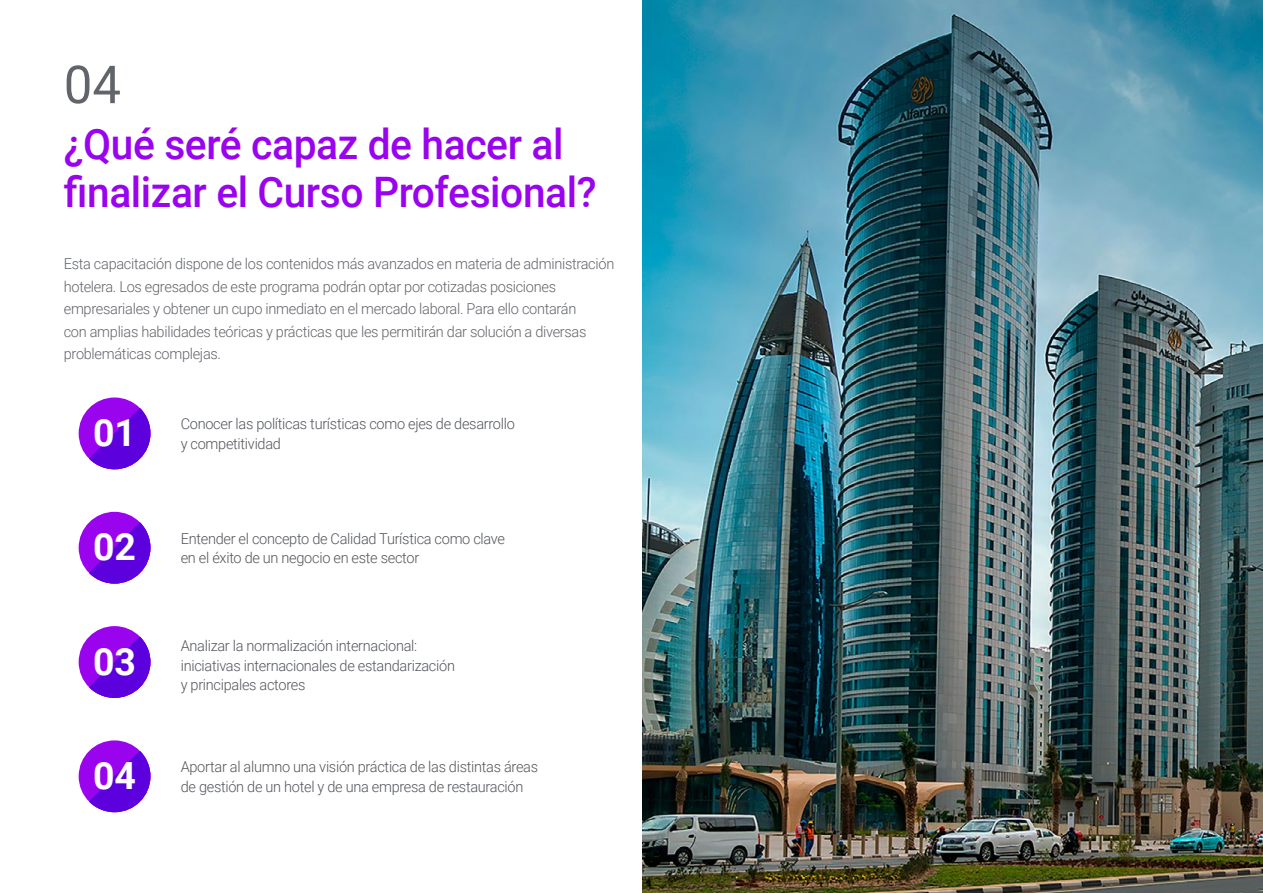
<style>
.page{position:relative;width:1263px;height:893px;background:#fff}
.page>*{position:absolute;margin:0;border:0;box-sizing:border-box;transform-origin:0 0}
.t1{font:52.5px "Roboto";color:#61646a}
.t2{font:500 42px/48px "Roboto";letter-spacing:-.01em;color:#9a03ee}
.t3{font:700 37.5px "Roboto";color:#fff}
.t4{font:300 15px/19.5px "Roboto";letter-spacing:-.02em;color:#52555b}
.t5{font:300 15px/22.5px "Roboto";letter-spacing:-.02em;color:#61646a}
</style>
<div class="page">
<img style="left:642px;top:0;width:621px;height:893px">
<div style="left:79px;top:512px;width:71px;height:72px;background:#9a03ee;border-radius:50%"></div>
<svg style="left:89px;top:522px;width:61px;height:62px"></svg>
<div style="left:79px;top:740px;width:71px;height:72px;background:#9a03ee;border-radius:50%"></div>
<svg style="left:89px;top:751px;width:61px;height:61px"></svg>
<div style="left:79px;top:626px;width:71px;height:72px;background:#9a03ee;border-radius:50%"></div>
<svg style="left:89px;top:637px;width:61px;height:61px"></svg>
<div style="left:79px;top:397px;width:71px;height:72px;background:#9a03ee;border-radius:50%"></div>
<svg style="left:89px;top:408px;width:61px;height:61px"></svg>
<h1 class="t1" style="left:64px;top:48px;width:59px">04</h1>
<h2 class="t2" style="left:64px;top:119px;width:534px">¿Qué seré capaz de hacer al finalizar el Curso Profesional?</h2>
<p class="t5" style="left:64px;top:252px;width:552px">Esta capacitación dispone de los contenidos más avanzados en materia de administración hotelera. Los egresados de este programa podrán optar por cotizadas posiciones empresariales y obtener un cupo inmediato en el mercado laboral. Para ello contarán<br>con amplias habilidades teóricas y prácticas que les permitirán dar solución a diversas problemáticas complejas.</p>
<h3 class="t3" style="left:93px;top:407px;width:45px">01</h3>
<p class="t4" style="left:181px;top:414px;width:336px">Conocer las políticas turísticas como ejes de desarrollo</p>
<p class="t4" style="left:181px;top:433px;width:102px">y competitividad</p>
<h3 class="t3" style="left:93px;top:521px;width:45px">02</h3>
<p class="t4" style="left:181px;top:528px;width:326px">Entender el concepto de Calidad Turística como clave en el éxito de un negocio en este sector</p>
<h3 class="t3" style="left:93px;top:635px;width:45px">03</h3>
<p class="t4" style="left:181px;top:635px;width:276px">Analizar la normalización internacional: iniciativas internacionales de estandarización y principales actores</p>
<h3 class="t3" style="left:93px;top:749px;width:45px">04</h3>
<p class="t4" style="left:181px;top:756px;width:359px">Aportar al alumno una visión práctica de las distintas áreas de gestión de un hotel y de una empresa de restauración</p>
</div>
